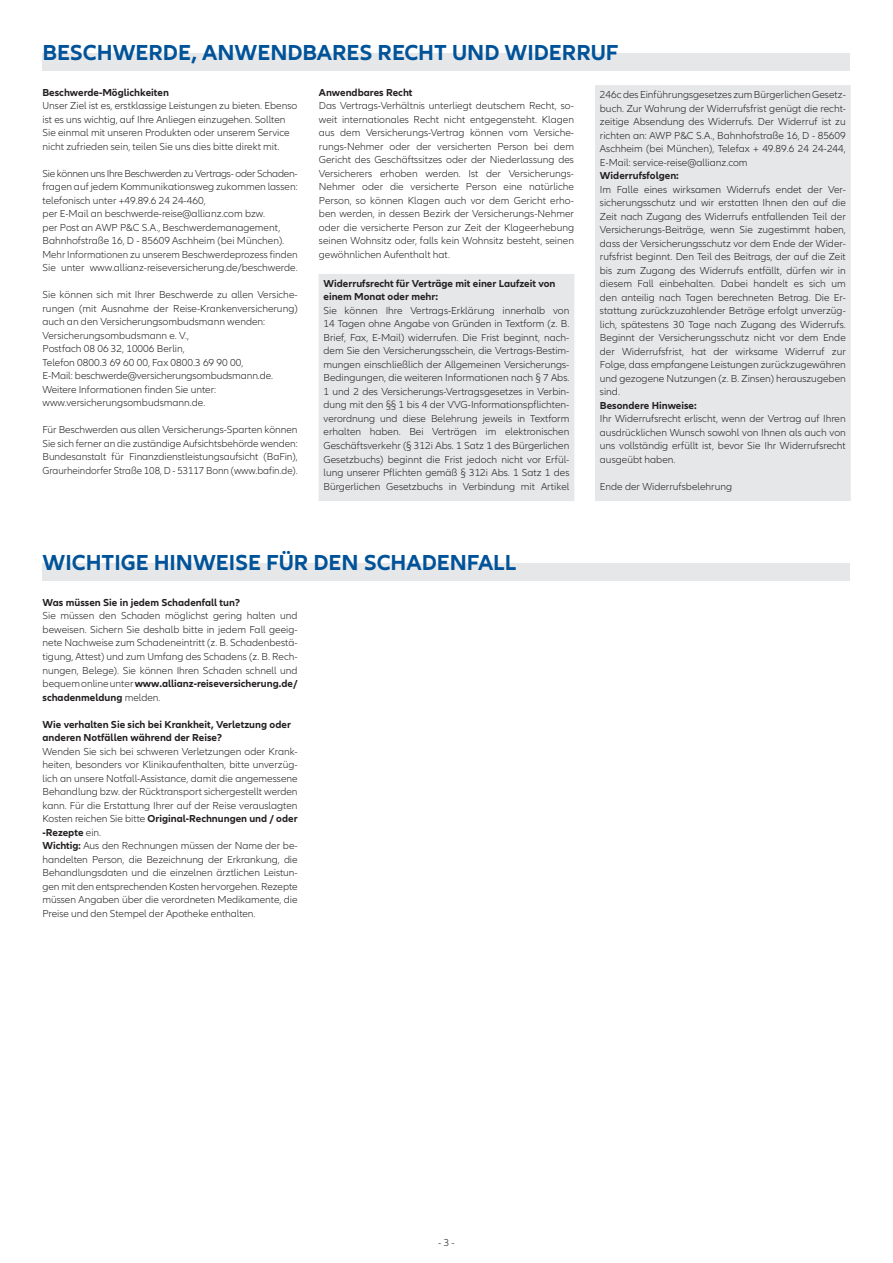
<style>
.page{position:relative;width:893px;height:1263px;background:#fff}
.page>*{position:absolute;margin:0;border:0;box-sizing:border-box;transform-origin:0 0}
.t1{font:700 22.5px "Allianz Neo";color:#015399}
.t2{font:300 10.5px/13.5px "Allianz Neo";color:#231f20;text-align:justify}
.t3{font:700 10.5px/13.5px "Allianz Neo";color:#231f20}
.s1{font-weight:700}
.s2{font-weight:700;font-stretch:condensed}
</style>
<div class="page">
<div style="left:43px;top:563px;width:807px;height:17px;background:#e6e7e9"></div>
<div style="left:43px;top:54px;width:807px;height:17px;background:#e6e7e9"></div>
<div style="left:595px;top:86px;width:255px;height:414px;background:#e6e7e9"></div>
<div style="left:595px;top:85px;width:255px;height:416px;border:1px solid #e6e7e9"></div>
<div style="left:319px;top:274px;width:255px;height:226px;background:#e6e7e9"></div>
<div style="left:319px;top:274px;width:255px;height:227px;border:1px solid #e6e7e9"></div>
<h1 class="t1" style="left:43px;top:39px;width:577px">BESCHWERDE, ANWENDBARES RECHT UND WIDERRUF</h1>
<p class="t3" style="left:43px;top:86px;width:128px">Beschwerde-Möglichkeiten</p>
<p class="t2" style="left:43px;top:99px;width:256px;text-align:left">Unser Ziel ist es, erstklassige Leistungen zu bieten. Ebenso ist es uns wichtig, auf Ihre Anliegen einzugehen. Sollten Sie einmal mit unseren Produkten oder unserem Service nicht zufrieden sein, teilen Sie uns dies bitte direkt mit.</p>
<p class="t2" style="left:43px;top:167px;width:257px;text-align:left">Sie können uns Ihre Beschwerden zu Vertrags- oder Schaden&shy;fragen auf jedem Kommunikationsweg zukommen lassen: telefonisch unter +49.89.6 24 24-460,<br>per E-Mail an beschwerde-reise@allianz.com bzw.<br>per Post an AWP P&amp;C S.A., Beschwerdemanagement, Bahnhofstraße 16, D - 85609 Aschheim (bei München).<br>Mehr Informationen zu unserem Beschwerdeprozess finden Sie unter www.allianz-reiseversicherung.de/beschwerde.</p>
<p class="t2" style="left:43px;top:288px;width:257px;text-align:left">Sie können sich mit Ihrer Beschwerde zu allen Versiche&shy;rungen (mit Ausnahme der Reise-Krankenversicherung) auch an den Versicherungsombudsmann wenden:<br>Versicherungsombudsmann e. V.,<br>Postfach 08 06 32, 10006 Berlin,<br>Telefon 0800.3 69 60 00, Fax 0800.3 69 90 00,<br>E-Mail: beschwerde@versicherungsombudsmann.de.<br>Weitere Informationen finden Sie unter: www.versicherungsombudsmann.de.</p>
<p class="t2" style="left:43px;top:423px;width:257px">Für Beschwerden aus allen Versicherungs-Sparten können Sie sich ferner an die zuständige Aufsichtsbehörde wenden:<br>Bundesanstalt für Finanzdienstleistungsaufsicht (BaFin), Graurheindorfer Straße 108, D - 53117 Bonn (www.bafin.de).</p>
<p class="t3" style="left:319px;top:86px;width:95px">Anwendbares Recht</p>
<p class="t2" style="left:319px;top:99px;width:257px">Das Vertrags-Verhältnis unterliegt deutschem Recht, so&shy;weit internationales Recht nicht entgegensteht. Klagen aus dem Versicherungs-Vertrag können vom Versiche&shy;rungs-Nehmer oder der versicherten Person bei dem Gericht des Geschäftssitzes oder der Niederlassung des Versicherers erhoben werden. Ist der Versicherungs-Nehmer oder die versicherte Person eine natürliche Person, so können Klagen auch vor dem Gericht erho&shy;ben werden, in dessen Bezirk der Versicherungs-Nehmer oder die versicherte Person zur Zeit der Klageerhebung seinen Wohnsitz oder, falls kein Wohnsitz besteht, seinen gewöhnlichen Aufenthalt hat.</p>
<p class="t2" style="left:600px;top:88px;width:247px">246c des Einführungsgesetzes zum Bürgerlichen Gesetz&shy;buch. Zur Wahrung der Widerrufsfrist genügt die recht&shy;zeitige Absendung des Widerrufs. Der Widerruf ist zu richten an: AWP P&amp;C S.A., Bahnhofstraße 16, D - 85609<br>Aschheim (bei München), Telefax + 49.89.6 24 24-244, E-Mail: service-reise@allianz.com</p>
<p class="t3" style="left:600px;top:169px;width:80px">Widerrufsfolgen:</p>
<p class="t2" style="left:600px;top:183px;width:247px">Im Falle eines wirksamen Widerrufs endet der Ver&shy;sicherungsschutz und wir erstatten Ihnen den auf die Zeit nach Zugang des Widerrufs entfallenden Teil der Versicherungs-Beiträge, wenn Sie zugestimmt haben, dass der Versicherungsschutz vor dem Ende der Wider&shy;rufsfrist beginnt. Den Teil des Beitrags, der auf die Zeit bis zum Zugang des Widerrufs entfällt, dürfen wir in diesem Fall einbehalten. Dabei handelt es sich um den anteilig nach Tagen berechneten Betrag. Die Er&shy;stattung zurückzuzahlender Beträge erfolgt unverzüg&shy;lich, spätestens 30 Tage nach Zugang des Widerrufs.<br>Beginnt der Versicherungsschutz nicht vor dem Ende der Widerrufsfrist, hat der wirksame Widerruf zur Folge, dass empfangene Leistungen zurückzugewähren und gezogene Nutzungen (z. B. Zinsen) herauszugeben sind.</p>
<p class="t3" style="left:600px;top:399px;width:98px">Besondere Hinweise:</p>
<p class="t2" style="left:600px;top:412px;width:247px">Ihr Widerrufsrecht erlischt, wenn der Vertrag auf Ihren ausdrücklichen Wunsch sowohl von Ihnen als auch von uns vollständig erfüllt ist, bevor Sie Ihr Widerrufsrecht ausgeübt haben.</p>
<p class="t2" style="left:600px;top:480px;width:134px">Ende der Widerrufsbelehrung</p>
<p class="t3" style="left:324px;top:277px;width:233px">Widerrufsrecht für Verträge mit einer Laufzeit von einem Monat oder mehr:</p>
<p class="t2" style="left:324px;top:304px;width:247px">Sie können Ihre Vertrags-Erklärung innerhalb von 14 Tagen ohne Angabe von Gründen in Textform (z. B.<br>Brief, Fax, E-Mail) widerrufen. Die Frist beginnt, nach&shy;dem Sie den Versicherungsschein, die Vertrags-Bestim&shy;mungen einschließlich der Allgemeinen Versicherungs-Bedingungen, die weiteren Informationen nach § 7 Abs.<br>1 und 2 des Versicherungs-Vertragsgesetzes in Verbin&shy;dung mit den §§ 1 bis 4 der VVG-Informationspflichten&shy;verordnung und diese Belehrung jeweils in Textform erhalten haben. Bei Verträgen im elektronischen Geschäftsverkehr (§ 312i Abs. 1 Satz 1 des Bürgerlichen Gesetzbuchs) beginnt die Frist jedoch nicht vor Erfül&shy;lung unserer Pflichten gemäß § 312i Abs. 1 Satz 1 des Bürgerlichen Gesetzbuchs in Verbindung mit Artikel</p>
<h1 class="t1" style="left:43px;top:549px;width:475px">WICHTIGE HINWEISE FÜR DEN SCHADENFALL</h1>
<p class="t3" style="left:43px;top:596px;width:199px">Was müssen Sie in jedem Schadenfall tun?</p>
<p class="t2" style="left:43px;top:609px;width:257px">Sie müssen den Schaden möglichst gering halten und beweisen. Sichern Sie deshalb bitte in jedem Fall geeig&shy;nete Nachweise zum Schadeneintritt (z. B. Schadenbestä&shy;tigung, Attest) und zum Umfang des Schadens (z. B. Rech&shy;nungen, Belege). Sie können Ihren Schaden schnell und bequem online unter <span class="s1">www.allianz-reiseversicherung.de/ schadenmeldung</span> melden.</p>
<p class="t3" style="left:43px;top:717px;width:250px">Wie verhalten Sie sich bei Krankheit, Verletzung oder anderen Notfällen während der Reise?</p>
<p class="t2" style="left:43px;top:744px;width:257px;text-align:left">Wenden Sie sich bei schweren Verletzungen oder Krank&shy;heiten, besonders vor Klinikaufenthalten, bitte unverzüg&shy;lich an unsere Notfall-Assistance, damit die angemessene Behandlung bzw. der Rücktransport sichergestellt werden kann. Für die Erstattung Ihrer auf der Reise verauslagten Kosten reichen Sie bitte <span class="s1">Original-Rechnungen und / oder -Rezepte</span> ein.<br><span class="s1">Wichtig</span><span class="s2">:</span> Aus den Rechnungen müssen der Name der be&shy;handelten Person, die Bezeichnung der Erkrankung, die Behandlungsdaten und die einzelnen ärztlichen Leistun&shy;gen mit den entsprechenden Kosten hervorgehen. Rezepte müssen Angaben über die verordneten Medikamente, die Preise und den Stempel der Apotheke enthalten.</p>
<p class="t2" style="left:438px;top:1236px;width:18px">- 3 -</p>
</div>
